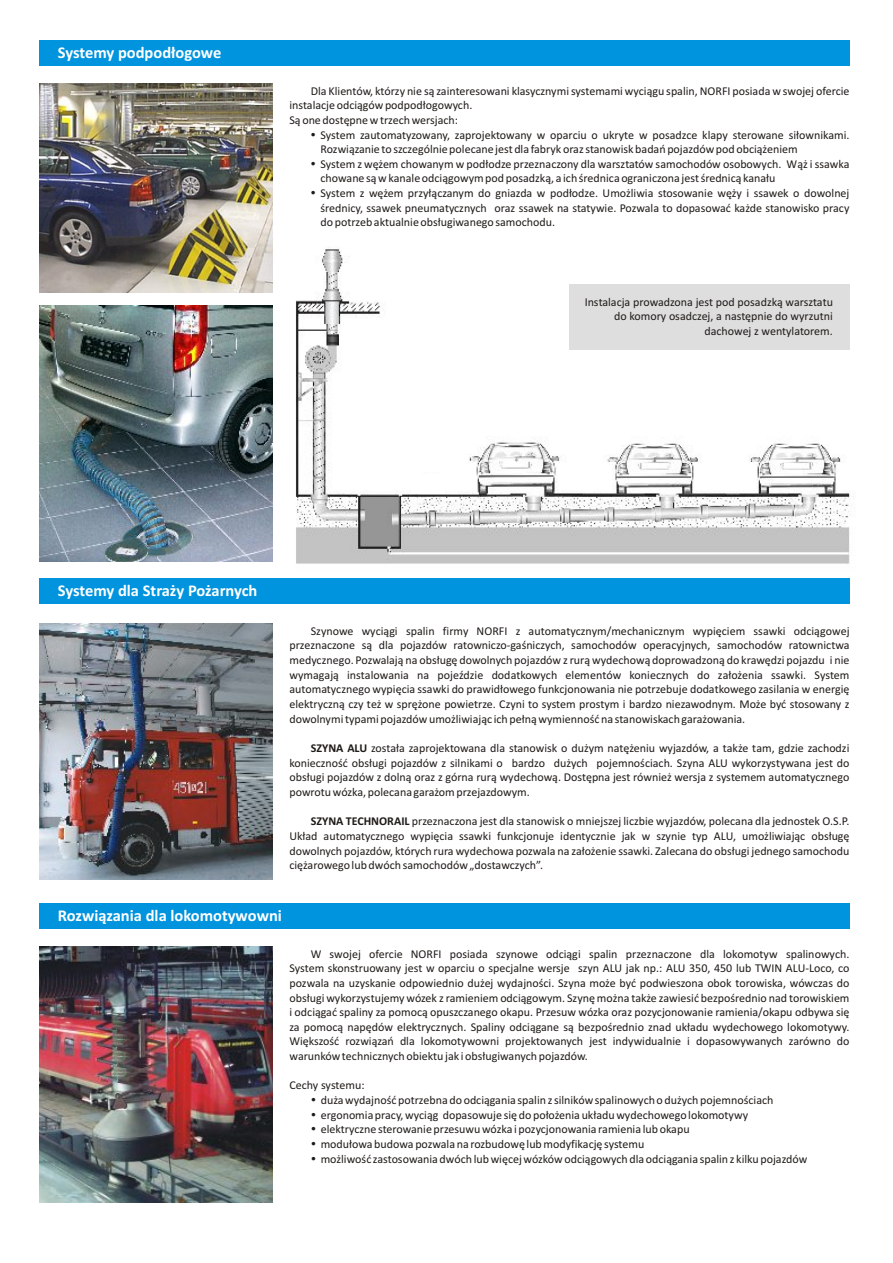
<style>
.page{position:relative;width:893px;height:1263px;background:#fff}
.page>*{position:absolute;margin:0;border:0;box-sizing:border-box;transform-origin:0 0}
.t1{font:700 16.5px "Calibri";color:#fff}
.t2{font:12.15px "Wingdings";color:#1f1a17}
.t3{font:12px/14.7px "Calibri";color:#1f1a17}
.s1{font-weight:700}
</style>
<div class="page">
<img style="left:296px;top:249px;width:554px;height:315px">
<div style="left:411px;top:475px;width:34px;height:19px;background:#fff"></div>
<img style="left:39px;top:83px;width:233px;height:209px">
<img style="left:39px;top:306px;width:233px;height:256px">
<div style="left:39px;top:40px;width:810px;height:25px;background:#0094de"></div>
<div style="left:39px;top:578px;width:810px;height:26px;background:#0094de"></div>
<div style="left:39px;top:903px;width:810px;height:25px;background:#0094de"></div>
<img style="left:39px;top:623px;width:233px;height:256px">
<img style="left:39px;top:946px;width:233px;height:256px">
<div style="left:569px;top:285px;width:280px;height:65px;background:#dedede"></div>
<h1 class="t1" style="left:58px;top:46px;width:165px">Systemy podpodłogowe</h1>
<p class="t3" style="left:289px;top:84px;width:561px;text-indent:21px">Dla Klientów, którzy nie są zainteresowani klasycznymi systemami wyciągu spalin, NORFI posiada w swojej ofercie instalacje odciągów podpodłogowych.<br>Są onedostępne w trzech wersjach:</p>
<p class="t2" style="left:310px;top:129px;width:38px">•</p>
<p class="t3" style="left:320px;top:128px;width:530px">System zautomatyzowany, zaprojektowany w oparciu o ukryte w posadzce klapy sterowane siłownikami.</p>
<p class="t2" style="left:310px;top:158px;width:38px">•</p>
<p class="t3" style="left:320px;top:143px;width:530px">Rozwiązanie to szczególnie polecane jest dla fabryk oraz stanowisk badań pojazdów pod obciążeniem<br>System z wężem chowanym w podłodze przeznaczony dla warsztatów samochodów osobowych. Wąż i ssawka</p>
<p class="t3" style="left:320px;top:172px;width:530px">chowane są w kanale odciągowym pod posadzką, a ich średnica ograniczona jest średnicą kanału<br>System z wężem przyłączanym do gniazda w podłodze. Umożliwia stosowanie węży i ssawek o dowolnej średnicy, ssawek pneumatycznych oraz ssawek na statywie. Pozwala to dopasować każde stanowisko pracy do potrzeb aktualnie obsługiwanego samochodu.</p>
<p class="t2" style="left:310px;top:188px;width:38px">•</p>
<p class="t3" style="left:585px;top:295px;width:250px;text-align:right">Instalacja prowadzona jest pod posadzką warsztatu do komory osadczej, a następnie do wyrzutni dachowej z wentylatorem.</p>
<h1 class="t1" style="left:58px;top:584px;width:201px">Systemy dla Straży Pożarnych</h1>
<p class="t3" style="left:289px;top:624px;width:562px;text-align:justify;text-indent:21px">Szynowe wyciągi spalin firmy NORFI z automatycznym/mechanicznym wypięciem ssawki odciągowej przeznaczone są dla pojazdów ratowniczo-gaśniczych, samochodów operacyjnych, samochodów ratownictwa medycznego. Pozwalają na obsługę dowolnych pojazdów z rurą wydechową doprowadzoną do krawędzi pojazdu i nie wymagają instalowania na pojeździe dodatkowych elementów koniecznych do założenia ssawki. System automatycznego wypięcia ssawki do prawidłowego funkcjonowania nie potrzebuje dodatkowego zasilania w energię elektryczną czy też w sprężone powietrze. Czyni to system prostym i bardzo niezawodnym. Może być stosowany z dowolnymi typami pojazdów umożliwiając ich pełną wymienność na stanowiskach garażowania.</p>
<p class="t3" style="left:289px;top:742px;width:562px;text-align:justify;text-indent:21px"><span class="s1">SZYNA ALU</span> została zaprojektowana dla stanowisk o dużym natężeniu wyjazdów, a także tam, gdzie zachodzi konieczność obsługi pojazdów z silnikami o bardzo dużych pojemnościach. Szyna ALU wykorzystywana jest do obsługi pojazdów z dolną oraz z górna rurą wydechową. Dostępna jest również wersja z systemem automatycznego powrotu wózka, polecana garażom przejazdowym.</p>
<p class="t3" style="left:289px;top:815px;width:561px;text-align:justify;text-indent:21px"><span class="s1">SZYNA TECHNORAIL</span> przeznaczona jest dla stanowisk o mniejszej liczbie wyjazdów, polecana dla jednostek O.S.P.<br>Układ automatycznego wypięcia ssawki funkcjonuje identycznie jak w szynie typ ALU, umożliwiając obsługę dowolnych pojazdów, których rura wydechowa pozwala na założenie ssawki. Zalecana do obsługi jednego samochodu ciężarowego lub dwóch samochodów „dostawczych”.</p>
<h1 class="t1" style="left:58px;top:909px;width:226px">Rozwiązania dla lokomotywowni</h1>
<p class="t3" style="left:289px;top:947px;width:562px;text-align:justify;text-indent:21px">W swojej ofercie NORFI posiada szynowe odciągi spalin przeznaczone dla lokomotyw spalinowych.<br>System skonstruowany jest w oparciu o specjalne wersje szyn ALU jak np.: ALU 350, 450 lub TWIN ALU-Loco, co pozwala na uzyskanie odpowiednio dużej wydajności. Szyna może być podwieszona obok torowiska, wówczas do obsługi wykorzystujemy wózek z ramieniem odciągowym. Szynę można także zawiesić bezpośrednio nad torowiskiem i odciągać spaliny za pomocą opuszczanego okapu. Przesuw wózka oraz pozycjonowanie ramienia/okapu odbywa się za pomocą napędów elektrycznych. Spaliny odciągane są bezpośrednio znad układu wydechowego lokomotywy.<br>Większość rozwiązań dla lokomotywowni projektowanych jest indywidualnie i dopasowywanych zarówno do warunków technicznych obiektu jak i obsługiwanych pojazdów.</p>
<p class="t3" style="left:289px;top:1079px;width:77px">Cechy systemu:</p>
<p class="t3" style="left:321px;top:1094px;width:454px">duża wydajność potrzebna do odciągania spalin z silników spalinowych o dużych pojemnościach</p>
<p class="t2" style="left:311px;top:1124px;width:38px">•</p>
<p class="t3" style="left:321px;top:1108px;width:429px">ergonomia pracy, wyciąg dopasowuje się do położenia układu wydechowego lokomotywy</p>
<p class="t3" style="left:321px;top:1123px;width:370px">elektryczne sterowanie przesuwu wózka i pozycjonowania ramienia lub okapu</p>
<p class="t3" style="left:321px;top:1138px;width:488px">modułowa budowa pozwala na rozbudowę lub modyfikację systemu<br>możliwość zastosowania dwóch lub więcej wózków odciągowych dla odciągania spalin z kilku pojazdów</p>
<p class="t2" style="left:311px;top:1139px;width:38px">•</p>
<p class="t2" style="left:311px;top:1153px;width:38px">•</p>
</div>
